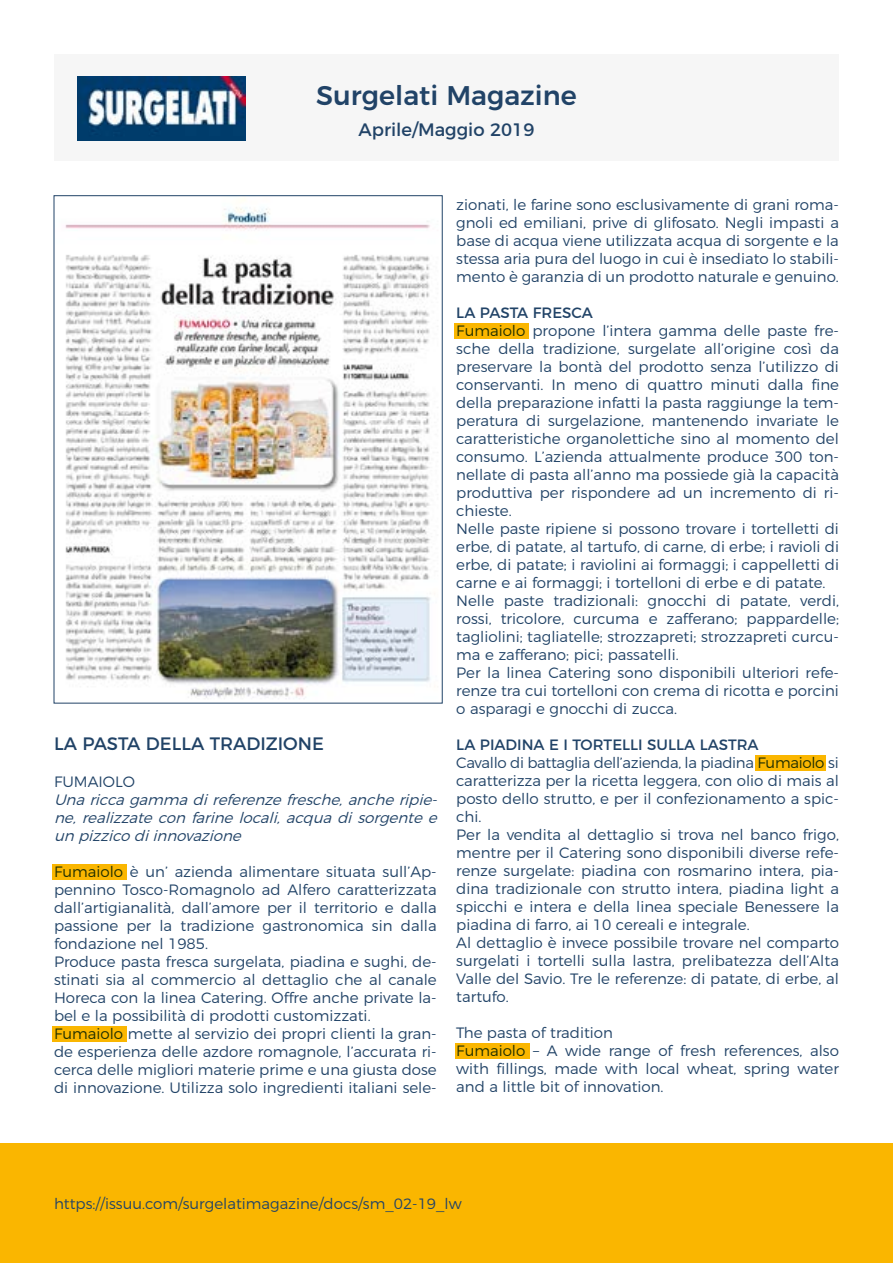
<style>
.page{position:relative;width:893px;height:1263px;background:#fff}
.page>*{position:absolute;margin:0;border:0;box-sizing:border-box;transform-origin:0 0}
.t1{font:500 27px "Montserrat";color:#214367}
.t2{font:18px "Montserrat";color:#214367}
.t3{font:300 15px/18px "Montserrat";color:#214367}
.t4{font:italic 300 15px/18px "Montserrat";color:#214367;text-align:justify}
.t5{font:15px "Montserrat";color:#214367}
</style>
<div class="page">
<div style="left:0;top:1143px;width:893px;height:120px;background:#fab600"></div>
<div style="left:54px;top:54px;width:785px;height:106px;background:#f6f6f6"></div>
<img style="left:65px;top:200px;width:366px;height:499px">
<img style="left:77px;top:77px;width:169px;height:63px">
<div style="left:52px;top:864px;width:75px;height:16px;background:#fab600"></div>
<div style="left:52px;top:1026px;width:75px;height:15px;background:#fab600"></div>
<div style="left:454px;top:323px;width:75px;height:16px;background:#fab600"></div>
<div style="left:756px;top:755px;width:70px;height:16px;background:#fab600"></div>
<div style="left:455px;top:1043px;width:74px;height:16px;background:#fab600"></div>
<h1 class="t1" style="left:316px;top:74px;width:262px">Surgelati Magazine</h1>
<p class="t2" style="left:358px;top:116px;width:178px">Aprile/Maggio 2019</p>
<p class="t2" style="left:54px;top:729px;width:271px">LA PASTA DELLA TRADIZIONE</p>
<p class="t3" style="left:54px;top:771px;width:83px">FUMAIOLO</p>
<p class="t4" style="left:54px;top:789px;width:390px">Unariccagammadireferenzefresche,ancheripie&shy;ne,realizzateconfarinelocali,acquadisorgentee unpizzicodiinnovazione</p>
<p class="t3" style="left:54px;top:861px;width:384px">Fumaiolo è un’ azienda alimentare situata sull’Ap&shy;pennino Tosco-Romagnolo ad Alfero caratterizzata dall’artigianalità, dall’amore per il territorio e dalla passione per la tradizione gastronomica sin dalla fondazione nel 1985.<br>Produce pasta fresca surgelata, piadina e sughi, de&shy;stinati sia al commercio al dettaglio che al canale Horeca con la linea Catering. Offre anche private la&shy;bel e la possibilità di prodotti customizzati.<br>Fumaiolo mette al servizio dei propri clienti la gran&shy;de esperienza delle azdore romagnole, l’accurata ri&shy;cerca delle migliori materie prime e una giusta dose di innovazione. Utilizza solo ingredienti italiani sele-</p>
<p class="t3" style="left:456px;top:194px;width:384px;text-align:justify">zionati, le farine sono esclusivamente di grani roma&shy;gnoli ed emiliani, prive di glifosato. Negli impasti a base di acqua viene utilizzata acqua di sorgente e la stessa aria pura del luogo in cui è insediato lo stabili&shy;mento è garanzia di un prodotto naturale e genuino.</p>
<p class="t5" style="left:456px;top:301px;width:138px">LA PASTA FRESCA</p>
<p class="t3" style="left:456px;top:320px;width:384px">Fumaiolo propone l’intera gamma delle paste fre&shy;sche della tradizione, surgelate all’origine così da preservare la bontà del prodotto senza l’utilizzo di conservanti. In meno di quattro minuti dalla fine della preparazione infatti la pasta raggiunge la tem&shy;peratura di surgelazione, mantenendo invariate le caratteristiche organolettiche sino al momento del consumo. L’azienda attualmente produce 300 ton&shy;nellate di pasta all’anno ma possiede già la capacità produttiva per rispondere ad un incremento di ri&shy;chieste.<br>Nelle paste ripiene si possono trovare i tortelletti di erbe, di patate, al tartufo, di carne, di erbe; i ravioli di erbe, di patate; i raviolini ai formaggi; i cappelletti di carne e ai formaggi; i tortelloni di erbe e di patate.<br>Nelle paste tradizionali: gnocchi di patate, verdi, rossi, tricolore, curcuma e zafferano; pappardelle; tagliolini; tagliatelle; strozzapreti; strozzapreti curcu&shy;ma e zafferano; pici; passatelli.<br>Per la linea Catering sono disponibili ulteriori refe&shy;renze tra cui tortelloni con crema di ricotta e porcini o asparagi e gnocchi di zucca.</p>
<p class="t5" style="left:456px;top:733px;width:304px">LA PIADINA E I TORTELLI SULLA LASTRA</p>
<p class="t3" style="left:456px;top:752px;width:384px">Cavallo di battaglia dell’azienda, la piadina Fumaiolo si caratterizza per la ricetta leggera, con olio di mais al posto dello strutto, e per il confezionamento a spic&shy;chi.<br>Per la vendita al dettaglio si trova nel banco frigo, mentre per il Catering sono disponibili diverse refe&shy;renze surgelate: piadina con rosmarino intera, pia&shy;dina tradizionale con strutto intera, piadina light a spicchi e intera e della linea speciale Benessere la piadina di farro, ai 10 cereali e integrale.<br>Al dettaglio è invece possibile trovare nel comparto surgelati i tortelli sulla lastra, prelibatezza dell’Alta Valle del Savio. Tre le referenze: di patate, di erbe, al tartufo.</p>
<p class="t3" style="left:456px;top:1022px;width:384px">The pasta of tradition<br>Fumaiolo – A wide range of fresh references, also with fillings, made with local wheat, spring water and a little bit of innovation.</p>
<p class="t3" style="left:54px;top:1193px;width:409px">https://issuu.com/surgelatimagazine/docs/sm_02-19_lw</p>
</div>
